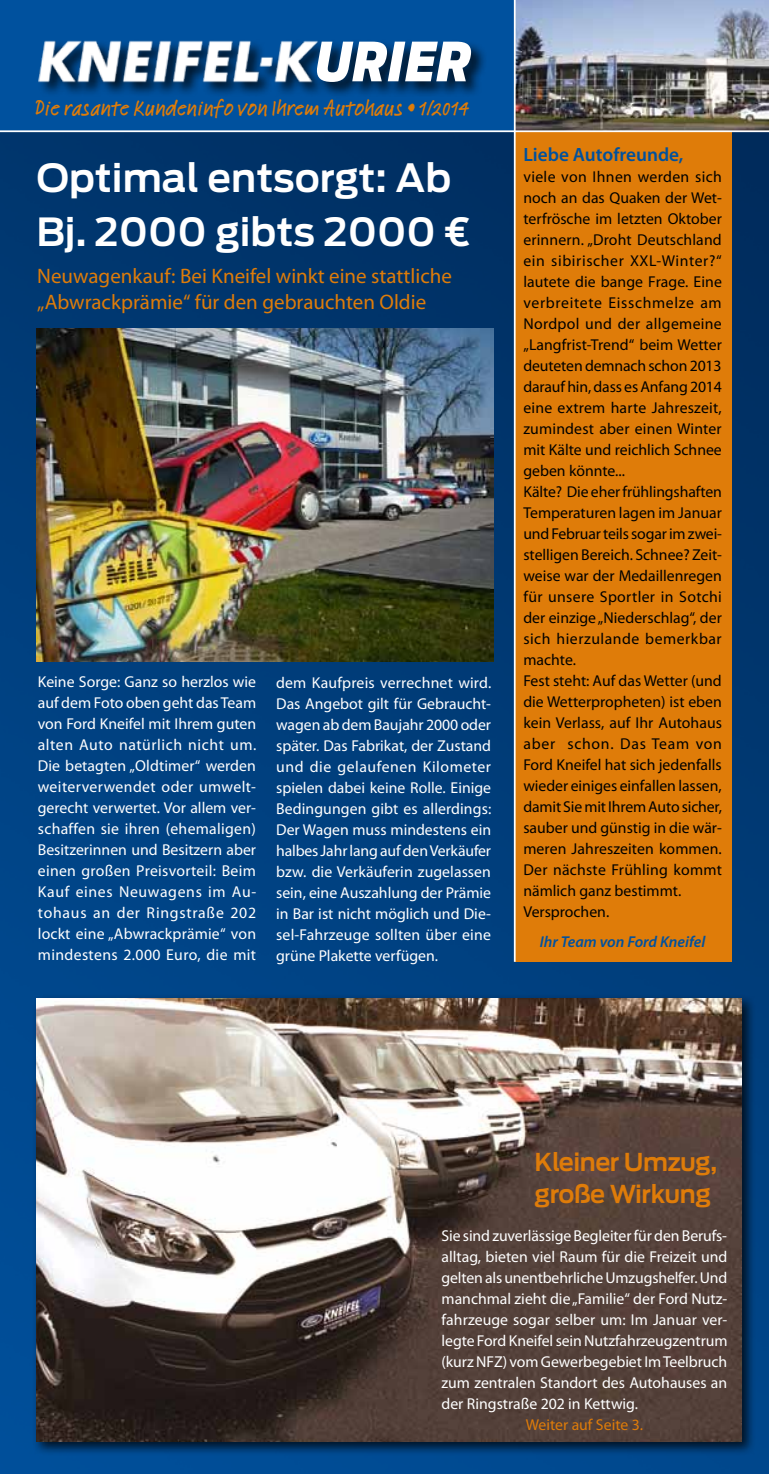
<style>
.page{position:relative;width:769px;height:1474px;background:#fff}
.page>*{position:absolute;margin:0;border:0;box-sizing:border-box;transform-origin:0 0}
.t1{font:italic 900 53.55px "Ford Antenna Cond";letter-spacing:.01em;color:#fff}
.t2{font:600 38.5px/54.2px "Ford Antenna";color:#fff}
.t3{font:600 24.5px/31.5px "Ford Antenna";letter-spacing:-.02em;color:#df7c09}
.t4{font:500 22.75px "Feltpen Com";color:#df7c09}
.t5{font:21px/26.2px "Myriad Pro";color:#df7c09}
.t6{font:600 19.25px "Myriad Pro";color:#00519e}
.t7{font:15.75px/21px "Myriad Pro";letter-spacing:.005em;color:#fff;text-align:justify}
.t8{font:15.75px/21px "Myriad Pro";color:#000}
.t9{font:italic 600 15.75px "Myriad Pro";color:#00519e}
.t10{font:15.75px "Myriad Pro";color:#df7c09}
</style>
<div class="page">
<img style="left:0;top:132px;width:769px;height:1341px">
<img style="left:516px;top:0;width:253px;height:130px">
<div style="left:0;top:0;width:514px;height:131px;background:#00519e"></div>
<div style="left:38px;top:39px;width:450px;height:60px;background:#000;opacity:.75"></div>
<img style="left:38px;top:39px;width:287px;height:45px">
<div style="left:515px;top:131px;width:216px;height:830px;background:#df7c09"></div>
<hr style="left:514px;top:0;width:2px;height:961px;background:#fff">
<hr style="left:0;top:130px;width:769px;height:2px;background:#fff">
<img style="left:36px;top:329px;width:457px;height:332px">
<div style="left:32px;top:994px;width:724px;height:461px;background:#000;opacity:.75"></div>
<img style="left:36px;top:998px;width:705px;height:443px">
<h1 class="t1" style="left:316px;top:12px;width:157px">URIER</h1>
<h3 class="t4" style="left:35px;top:92px;width:436px">Die rasante Kundeninfo von Ihrem Autohaus • 1/2014</h3>
<h2 class="t2" style="left:36px;top:147px;width:436px">Optimal entsorgt: Ab<br>Bj. 2000 gibts 2000 €</h2>
<h3 class="t5" style="left:37px;top:262px;width:416px">Neuwagenkauf: Bei Kneifel winkt eine stattliche „Abwrackprämie“ für den gebrauchten Oldie</h3>
<p class="t7" style="left:38px;top:670px;width:220px">Keine Sorge: Ganz so herzlos wie auf dem Foto oben geht das Team von Ford Kneifel mit Ihrem guten alten Auto natürlich nicht um.<br>Die betagten „Oldtimer“ werden weiterverwendet oder umwelt&shy;gerecht verwertet. Vor allem ver&shy;schaffen sie ihren (ehemaligen)<br>Besitzerinnen und Besitzern aber einen großen Preisvorteil: Beim Kauf eines Neuwagens im Au&shy;tohaus an der Ringstraße 202 lockt eine „Abwrackprämie“ von mindestens 2.000 Euro, die mit</p>
<p class="t7" style="left:276px;top:671px;width:217px">dem Kaufpreis verrechnet wird.<br>Das Angebot gilt für Gebraucht&shy;wagen ab dem Baujahr 2000 oder später. Das Fabrikat, der Zustand und die gelaufenen Kilometer spielen dabei keine Rolle. Einige Bedingungen gibt es allerdings:<br>Der Wagen muss mindestens ein halbes Jahr lang auf den Verkäufer bzw. die Verkäuferin zugelassen sein, eine Auszahlung der Prämie in Bar ist nicht möglich und Die&shy;sel-Fahrzeuge sollten über eine grüne Plakette verfügen.</p>
<p class="t6" style="left:523px;top:142px;width:162px">Liebe Autofreunde,</p>
<p class="t8" style="left:523px;top:166px;width:200px">viele von Ihnen werden sich noch an das Quaken der Wet&shy;terfrösche im letzten Oktober erinnern. „Droht Deutschland ein sibirischer XXL-Winter?“ lautete die bange Frage. Eine verbreitete Eisschmelze am<br>Nordpol und der allgemeine „Langfrist-Trend“ beim Wetter deuteten demnach schon 2013 darauf hin, dass es Anfang 2014 eine extrem harte Jahreszeit, zumindest aber einen Winter mit Kälte und reichlich Schnee geben könnte...<br>Kälte? Die eher frühlingshaften<br>Temperaturen lagen im Januar und Februar teils sogar im zwei&shy;stelligen Bereich. Schnee? Zeit&shy;weise war der Medaillenregen für unsere Sportler in Sotchi der einzige „Niederschlag“, der sich hierzulande bemerkbar machte.<br>Fest steht: Auf das Wetter (und die Wetterpropheten) ist eben kein Verlass, auf Ihr Autohaus aber schon. Das Team von<br>Ford Kneifel hat sich jedenfalls wieder einiges einfallen lassen, damit Sie mit Ihrem Auto sicher, sauber und günstig in die wär&shy;meren Jahreszeiten kommen.<br>Der nächste Frühling kommt nämlich ganz bestimmt.<br>Versprochen.</p>
<p class="t9" style="left:540px;top:931px;width:167px">Ihr Team von Ford Kneifel</p>
<h3 class="t3" style="left:535px;top:1143px;width:184px">Kleiner Umzug, große Wirkung</h3>
<p class="t7" style="left:441px;top:1225px;width:287px">Sie sind zuverlässige Begleiter für den Berufs&shy;alltag, bieten viel Raum für die Freizeit und gelten als unentbehrliche Umzugshelfer. Und manchmal zieht die „Familie“ der Ford Nutz&shy;fahrzeuge sogar selber um: Im Januar ver&shy;legte Ford Kneifel sein Nutzfahrzeugzentrum (kurz NFZ) vom Gewerbegebiet Im Teelbruch zum zentralen Standort des Autohauses an der Ringstraße 202 in Kettwig.</p>
<p class="t10" style="left:526px;top:1415px;width:119px">Weiter auf Seite 3.</p>
</div>
